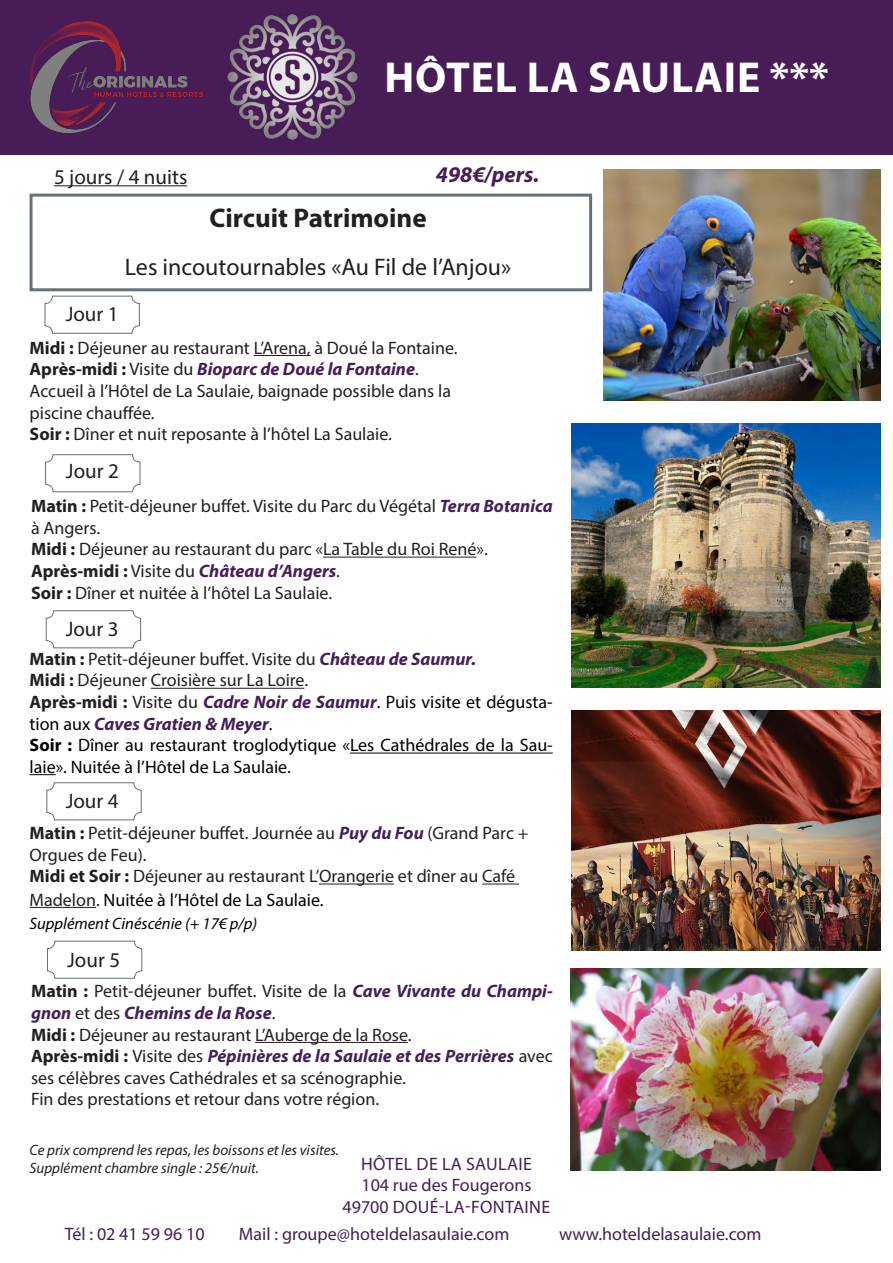
<style>
.page{position:relative;width:893px;height:1263px;background:#fff}
.page>*{position:absolute;margin:0;border:0;box-sizing:border-box;transform-origin:0 0}
.t1{font:700 43.5px "Myriad Pro";letter-spacing:.02em;color:#fff}
.t2{font:700 27px "Myriad Pro";color:#231f20}
.t3{font:24px "Myriad Pro";color:#231f20}
.t4{font:italic 700 22.5px "Myriad Pro";color:#481d57}
.t5{font:21px "Myriad Pro";color:#231f20}
.t6{font:18px/21.6px "Myriad Pro";color:#231f20}
.t7{font:18px/21.6px "Myriad Pro";color:#000}
.t8{font:18px "Myriad Pro";color:#441f58}
.t9{font:italic 700 18px/21.6px "Myriad Pro";color:#441f58}
.t10{font:italic 700 18px "Myriad Pro";color:#481d57}
.t11{font:18px "Myriad Pro";letter-spacing:.02em;color:#441f58}
.t12{font:italic 16.5px "Myriad Pro";color:#000}
.t13{font:italic 15px "Myriad Pro";color:#231f20}
.s1{font-weight:700}
.s2{font-style:normal;color:#231f20}
.s3{font-weight:400;font-style:normal;color:#231f20}
.s4{font-weight:700;font-style:italic;color:#441f58}
.s5{font-weight:700;color:#231f20}
.s6{color:#231f20}
.s7{font-weight:700;font-style:italic;color:#481d57}
</style>
<div class="page">
<hr style="left:54px;top:185px;width:133px;height:1px;background:#231f20">
<div style="left:30px;top:194px;width:562px;height:97px;border:3px solid #677179"></div>
<div style="left:45px;top:296px;width:95px;height:38px;border:1px solid #677179;border-radius:7px"></div>
<hr style="left:254px;top:355px;width:57px;height:1px;background:#231f20">
<hr style="left:323px;top:557px;width:153px;height:1px;background:#231f20">
<hr style="left:151px;top:688px;width:153px;height:1px;background:#231f20">
<hr style="left:350px;top:753px;width:203px;height:1px;background:#000">
<svg style="left:30px;top:774px;width:26px;height:1px"></svg>
<img style="left:604px;top:170px;width:276px;height:231px">
<img style="left:571px;top:969px;width:309px;height:202px">
<img style="left:571px;top:423px;width:309px;height:264px">
<img style="left:571px;top:710px;width:309px;height:240px">
<div style="left:0;top:0;width:893px;height:154px;background:#481d57"></div>
<img style="left:228px;top:15px;width:129px;height:125px">
<img style="left:30px;top:22px;width:172px;height:110px">
<hr style="left:319px;top:883px;width:75px;height:1px;background:#231f20">
<hr style="left:482px;top:883px;width:37px;height:1px;background:#231f20">
<hr style="left:30px;top:907px;width:66px;height:1px;background:#231f20">
<hr style="left:255px;top:1042px;width:153px;height:1px;background:#231f20">
<div style="left:45px;top:454px;width:95px;height:38px;border:1px solid #677179;border-radius:7px"></div>
<div style="left:46px;top:610px;width:95px;height:38px;border:1px solid #677179;border-radius:7px"></div>
<div style="left:47px;top:782px;width:95px;height:38px;border:1px solid #677179;border-radius:7px"></div>
<div style="left:47px;top:941px;width:95px;height:37px;border:1px solid #677179;border-radius:7px"></div>
<p class="t1" style="left:384px;top:49px;width:446px">HÔTEL LA SAULAIE ***</p>
<p class="t5" style="left:54px;top:164px;width:135px">5 jours / 4 nuits</p>
<p class="t4" style="left:436px;top:159px;width:105px">498€/pers.</p>
<p class="t2" style="left:210px;top:201px;width:219px">Circuit Patrimoine</p>
<p class="t3" style="left:125px;top:253px;width:388px">Les incoutournables «Au Fil de l’Anjou»</p>
<p class="t5" style="left:66px;top:301px;width:54px">Jour 1</p>
<p class="t6" style="left:30px;top:337px;width:430px"><span class="s1">Midi :</span> Déjeuner au restaurant L’Arena, à Doué la Fontaine.</p>
<p class="t10" style="left:30px;top:357px;width:391px"><span class="s2">Après-midi :</span> <span class="s3">Visite du</span> Bioparc de Doué la Fontaine<span class="s3">.</span></p>
<p class="t6" style="left:30px;top:380px;width:423px">Accueil à l’Hôtel de La Saulaie, baignade possible dans la</p>
<p class="t6" style="left:30px;top:401px;width:127px">piscine chauffée.</p>
<p class="t6" style="left:30px;top:423px;width:364px"><span class="s1">Soir :</span> Dîner et nuit reposante à l’hôtel La Saulaie.</p>
<p class="t5" style="left:66px;top:458px;width:54px">Jour 2</p>
<p class="t6" style="left:31px;top:495px;width:523px"><span class="s1">Matin :</span> Petit-déjeuner buffet. Visite du Parc du Végétal <span class="s4">Terra Botanica </span>à Angers.</p>
<p class="t6" style="left:31px;top:538px;width:458px"><span class="s1">Midi :</span> Déjeuner au restaurant du parc «La Table du Roi René».</p>
<p class="t10" style="left:31px;top:559px;width:310px"><span class="s2">Après-midi :</span> <span class="s3">Visite du</span> Château d’Angers<span class="s3">.</span></p>
<p class="t6" style="left:31px;top:581px;width:303px"><span class="s1">Soir :</span> Dîner et nuitée à l’hôtel La Saulaie.</p>
<p class="t5" style="left:66px;top:616px;width:54px">Jour 3</p>
<p class="t6" style="left:30px;top:648px;width:448px"><span class="s1">Matin :</span> Petit-déjeuner buffet. Visite du <span class="s4">Château de Saumur.</span></p>
<p class="t6" style="left:30px;top:669px;width:280px"><span class="s1">Midi :</span> Déjeuner Croisière sur La Loire.</p>
<p class="t7" style="left:30px;top:691px;width:525px"><span class="s5">Après-midi :</span> <span class="s6">Visite du</span> <span class="s7">Cadre Noir de Saumur</span>. Puis visite et dégusta&shy;tion aux <span class="s4">Caves Gratien &amp; Meyer</span>.</p>
<p class="t7" style="left:30px;top:734px;width:525px"><span class="s1">Soir :</span> Dîner au restaurant troglodytique «Les Cathédrales de la Sau&shy;laie». Nuitée à l’Hôtel de La Saulaie.</p>
<p class="t5" style="left:66px;top:788px;width:54px">Jour 4</p>
<p class="t6" style="left:30px;top:822px;width:501px"><span class="s1">Matin :</span> Petit-déjeuner buffet. Journée au <span class="s4">Puy du Fou</span> (Grand Parc +</p>
<p class="t6" style="left:30px;top:843px;width:119px">Orgues de Feu).</p>
<p class="t6" style="left:30px;top:865px;width:487px"><span class="s1">Midi et Soir :</span> Déjeuner au restaurant L’Orangerie et dîner au Café</p>
<p class="t7" style="left:30px;top:888px;width:296px"><span class="s6">Madelon.</span> Nuitée à l’Hôtel de La Saulaie.</p>
<p class="t12" style="left:30px;top:913px;width:229px">Supplément Cinéscénie (+ 17€ p/p)</p>
<p class="t5" style="left:67px;top:947px;width:54px">Jour 5</p>
<p class="t9" style="left:31px;top:980px;width:523px"><span class="s2">Matin :</span> <span class="s3">Petit-déjeuner buffet. Visite de la</span> Cave Vivante du Champi&shy;gnon <span class="s3">et des</span> Chemins de la Rose<span class="s3">.</span></p>
<p class="t6" style="left:31px;top:1023px;width:382px"><span class="s1">Midi :</span> Déjeuner au restaurant L’Auberge de la Rose.</p>
<p class="t6" style="left:31px;top:1045px;width:523px"><span class="s1">Après-midi :</span> Visite des <span class="s4">Pépinières de la Saulaie et des Perrières</span> avec ses célèbres caves Cathédrales et sa scénographie.</p>
<p class="t6" style="left:31px;top:1088px;width:350px">Fin des prestations et retour dans votre région.</p>
<p class="t13" style="left:30px;top:1140px;width:311px">Ce prix comprend les repas, les boissons et les visites.</p>
<p class="t13" style="left:30px;top:1158px;width:231px">Supplément chambre single : 25€/nuit.</p>
<p class="t11" style="left:361px;top:1152px;width:172px">HÔTEL DE LA SAULAIE</p>
<p class="t8" style="left:361px;top:1174px;width:172px">104 rue des Fougerons</p>
<p class="t11" style="left:343px;top:1196px;width:209px">49700 DOUÉ-LA-FONTAINE</p>
<p class="t8" style="left:65px;top:1223px;width:141px">Tél : 02 41 59 96 10</p>
<p class="t8" style="left:239px;top:1223px;width:272px">Mail : groupe@hoteldelasaulaie.com</p>
<p class="t8" style="left:559px;top:1223px;width:204px">www.hoteldelasaulaie.com</p>
</div>
